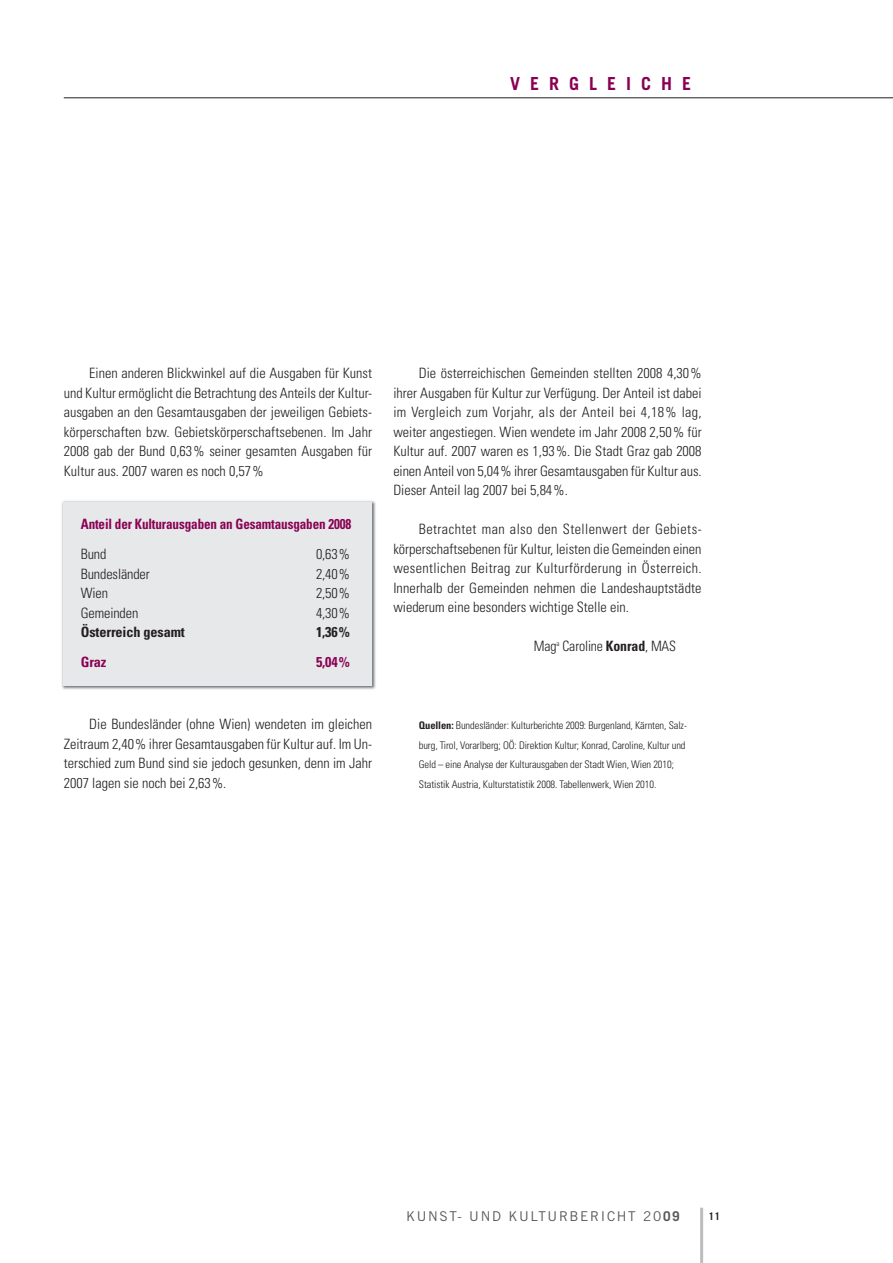
<style>
.page{position:relative;width:893px;height:1263px;background:#fff}
.page>*{position:absolute;margin:0;border:0;box-sizing:border-box;transform-origin:0 0}
.t1{font:700 18px "Trade Gothic";letter-spacing:.555em;color:#890154}
.t2{font:300 condensed 14.25px/19.5px "Univers";color:#231f20;text-align:justify}
.t3{font:700 condensed 14.25px "Univers";letter-spacing:-.01em;color:#890154;scale:.92 1}
.t4{font:700 condensed 14.25px "Univers";letter-spacing:-.01em;color:#231f20}
.t5{font:700 condensed 14.25px "Univers";letter-spacing:-.01em;color:#890154}
.t6{font:13.5px "Trade Gothic";letter-spacing:.12em;color:#57585a}
.t7{font:300 condensed 10.5px/19.5px "Univers";letter-spacing:-.01em;color:#231f20}
.t8{font:700 10.5px "Trade Gothic";color:#231f20}
.s1{font-weight:700}
</style>
<div class="page">
<hr style="left:700px;top:1208px;width:3px;height:55px;background:#bcbdc0">
<img style="left:62px;top:501px;width:314px;height:189px">
<div style="left:64px;top:502px;width:308px;height:183px;background:#e7e8e9"></div>
<hr style="left:64px;top:98px;width:829px;height:1px;background:#231f20">
<p class="t1" style="left:510px;top:77px;width:183px">VERGLEICHE</p>
<p class="t2" style="left:64px;top:365px;width:310px;text-indent:26px">Einen anderen Blickwinkel auf die Ausgaben für Kunst und Kultur ermöglicht die Betrachtung des Anteils der Kultur&shy;ausgaben an den Gesamtausgaben der jeweiligen Gebiets&shy;körperschaften bzw. Gebietskörperschaftsebenen. Im Jahr 2008 gab der Bund 0,63% seiner gesamten Ausgaben für Kultur aus. 2007 waren es noch 0,57%</p>
<p class="t3" style="left:81px;top:519px;width:296px">Anteil der Kulturausgaben an Gesamtausgaben 2008</p>
<p class="t2" style="left:81px;top:545px;width:27px">Bund</p>
<p class="t2" style="left:316px;top:545px;width:35px">0,63%</p>
<p class="t2" style="left:81px;top:565px;width:70px">Bundesländer</p>
<p class="t2" style="left:316px;top:565px;width:35px">2,40%</p>
<p class="t2" style="left:81px;top:584px;width:29px">Wien</p>
<p class="t2" style="left:316px;top:584px;width:35px">2,50%</p>
<p class="t2" style="left:81px;top:604px;width:59px">Gemeinden</p>
<p class="t2" style="left:316px;top:604px;width:35px">4,30%</p>
<p class="t4" style="left:81px;top:627px;width:106px">Österreich gesamt</p>
<p class="t4" style="left:316px;top:627px;width:35px">1,36%</p>
<p class="t5" style="left:81px;top:657px;width:27px">Graz</p>
<p class="t5" style="left:316px;top:657px;width:35px">5,04%</p>
<p class="t2" style="left:64px;top:716px;width:310px;text-indent:26px">Die Bundesländer (ohne Wien) wendeten im gleichen Zeitraum 2,40% ihrer Gesamtausgaben für Kultur auf. Im Un&shy;terschied zum Bund sind sie jedoch gesunken, denn im Jahr 2007 lagen sie noch bei 2,63%.</p>
<p class="t2" style="left:393px;top:365px;width:310px;text-indent:26px">Die österreichischen Gemeinden stellten 2008 4,30% ihrer Ausgaben für Kultur zur Verfügung. Der Anteil ist dabei im Vergleich zum Vorjahr, als der Anteil bei 4,18% lag, weiter angestiegen. Wien wendete im Jahr 2008 2,50% für Kultur auf. 2007 waren es 1,93%. Die Stadt Graz gab 2008 einen Anteil von 5,04% ihrer Gesamtausgaben für Kultur aus.<br>Dieser Anteil lag 2007 bei 5,84%.</p>
<p class="t2" style="left:393px;top:521px;width:310px;text-indent:26px">Betrachtet man also den Stellenwert der Gebiets&shy;körperschaftsebenen für Kultur, leisten die Gemeinden einen wesentlichen Beitrag zur Kulturförderung in Österreich.<br>Innerhalb der Gemeinden nehmen die Landeshauptstädte wiederum eine besonders wichtige Stelle ein.</p>
<p class="t2" style="left:534px;top:638px;width:144px">Mag<sup>a</sup> Caroline <span class="s1">Konrad</span>, MAS</p>
<p class="t7" style="left:419px;top:717px;width:270px"><span class="s1">Quellen:</span> Bundesländer: Kulturberichte 2009: Burgenland, Kärnten, Salz&shy;burg, Tirol, Vorarlberg; OÖ: Direktion Kultur; Konrad, Caroline, Kultur und Geld – eine Analyse der Kulturausgaben der Stadt Wien, Wien 2010; Statistik Austria, Kulturstatistik 2008. Tabellenwerk, Wien 2010.</p>
<p class="t6" style="left:406px;top:1211px;width:275px">KUNST- UND KULTURBERICHT 20<span class="s1">09</span></p>
<p class="t8" style="left:708px;top:1212px;width:13px">11</p>
</div>
